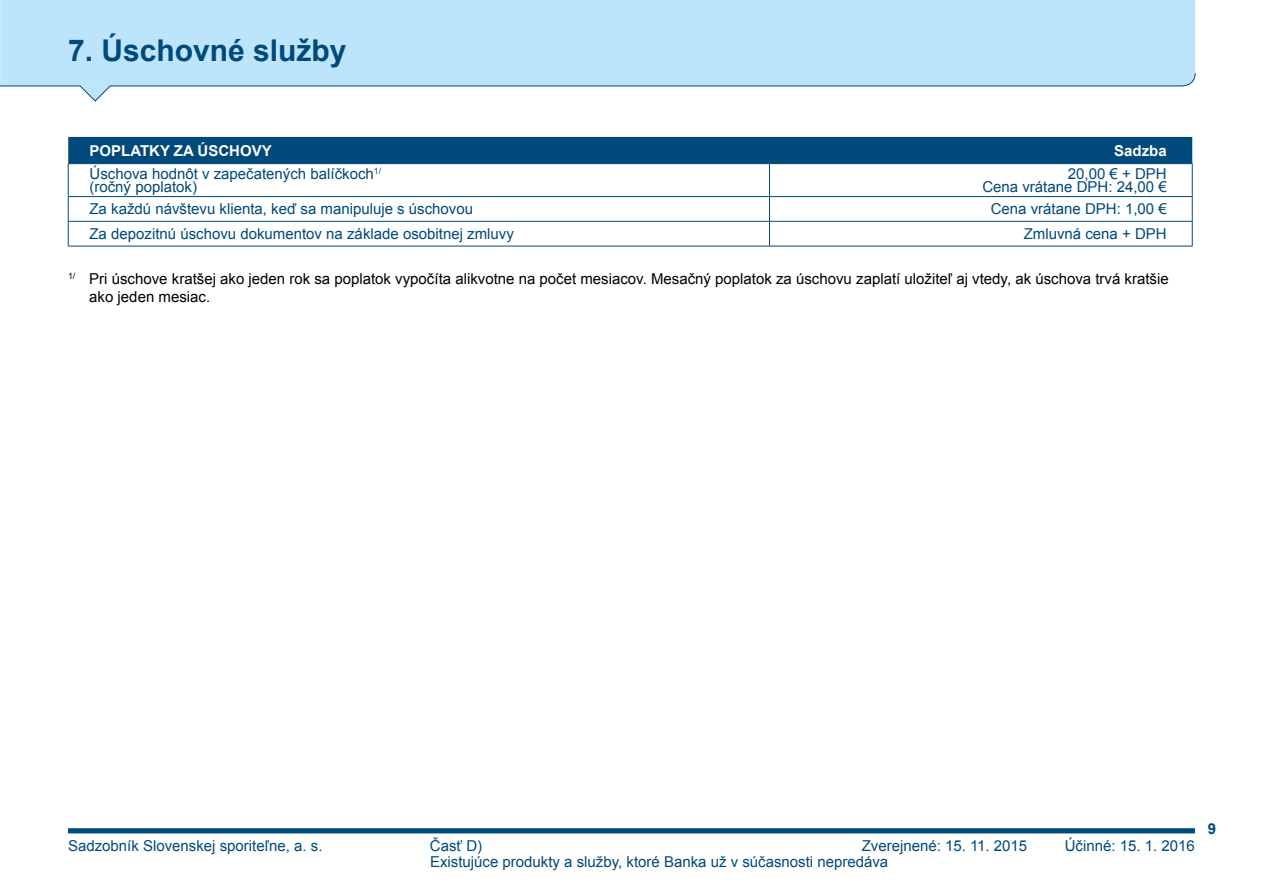
<style>
.page{position:relative;width:1263px;height:893px;background:#fff}
.page>*{position:absolute;margin:0;border:0;box-sizing:border-box;transform-origin:0 0}
.t1{font:700 30px "Arial";color:#00497b}
.t2{font:15px/13.5px "Arial";color:#00497b}
.t3{font:15px/18px "Arial";color:#000}
.t4{font:700 15px "Arial";color:#fff}
.t5{font:700 15px "Arial";color:#00497b}
</style>
<div class="page">
<div style="left:0;top:0;width:1195px;height:73px;background:#bce4fa"></div>
<div style="left:68px;top:828px;width:1127px;height:5px;background:#00497b"></div>
<svg style="left:0;top:73px;width:1195px;height:29px"></svg>
<div style="left:68px;top:137px;width:1124px;height:26px;background:#00497b"></div>
<hr style="left:68px;top:163px;width:701px;height:1px;background:#00497b">
<hr style="left:68px;top:164px;width:1px;height:32px;background:#00497b">
<hr style="left:769px;top:163px;width:423px;height:1px;background:#00497b">
<hr style="left:769px;top:164px;width:1px;height:32px;background:#00497b">
<hr style="left:1192px;top:164px;width:1px;height:32px;background:#00497b">
<hr style="left:68px;top:196px;width:701px;height:1px;background:#00497b">
<hr style="left:769px;top:196px;width:423px;height:1px;background:#00497b">
<hr style="left:68px;top:221px;width:701px;height:1px;background:#00497b">
<svg style="left:68px;top:197px;width:1px;height:49px"></svg>
<hr style="left:769px;top:221px;width:423px;height:1px;background:#00497b">
<svg style="left:769px;top:197px;width:1px;height:49px"></svg>
<svg style="left:1192px;top:197px;width:1px;height:49px"></svg>
<hr style="left:68px;top:246px;width:701px;height:1px;background:#00497b">
<hr style="left:769px;top:246px;width:423px;height:1px;background:#00497b">
<h1 class="t1" style="left:68px;top:31px;width:280px">7. Úschovné služby</h1>
<p class="t4" style="left:89px;top:140px;width:184px">POPLATKY ZA ÚSCHOVY</p>
<p class="t4" style="left:1114px;top:140px;width:54px">Sadzba</p>
<p class="t2" style="left:89px;top:167px;width:293px">Úschova hodnôt v zapečatených balíčkoch<sup>1/ </sup>(ročný poplatok)</p>
<p class="t2" style="left:982px;top:167px;width:186px;text-align:right">20,00 € + DPH<br>Cena vrátane DPH: 24,00 €</p>
<p class="t2" style="left:89px;top:203px;width:385px">Za každú návštevu klienta, keď sa manipuluje s úschovou</p>
<p class="t2" style="left:991px;top:203px;width:177px">Cena vrátane DPH: 1,00 €</p>
<p class="t2" style="left:89px;top:227px;width:426px">Za depozitnú úschovu dokumentov na základe osobitnej zmluvy</p>
<p class="t2" style="left:1024px;top:227px;width:144px">Zmluvná cena + DPH</p>
<p class="t3" style="left:89px;top:269px;width:1081px;text-indent:-21px"><sup>1/</sup> Pri úschove kratšej ako jeden rok sa poplatok vypočíta alikvotne na počet mesiacov. Mesačný poplatok za úschovu zaplatí uložiteľ aj vtedy, ak úschova trvá kratšie ako jeden mesiac.</p>
<p class="t2" style="left:68px;top:839px;width:256px">Sadzobník Slovenskej sporiteľne, a. s.</p>
<p class="t2" style="left:430px;top:839px;width:54px">Časť D)</p>
<p class="t2" style="left:862px;top:839px;width:167px">Zverejnené: 15. 11. 2015</p>
<p class="t2" style="left:1065px;top:839px;width:132px">Účinné: 15. 1. 2016</p>
<p class="t2" style="left:430px;top:855px;width:460px">Existujúce produkty a služby, ktoré Banka už v súčasnosti nepredáva</p>
<p class="t5" style="left:1208px;top:818px;width:10px">9</p>
</div>
